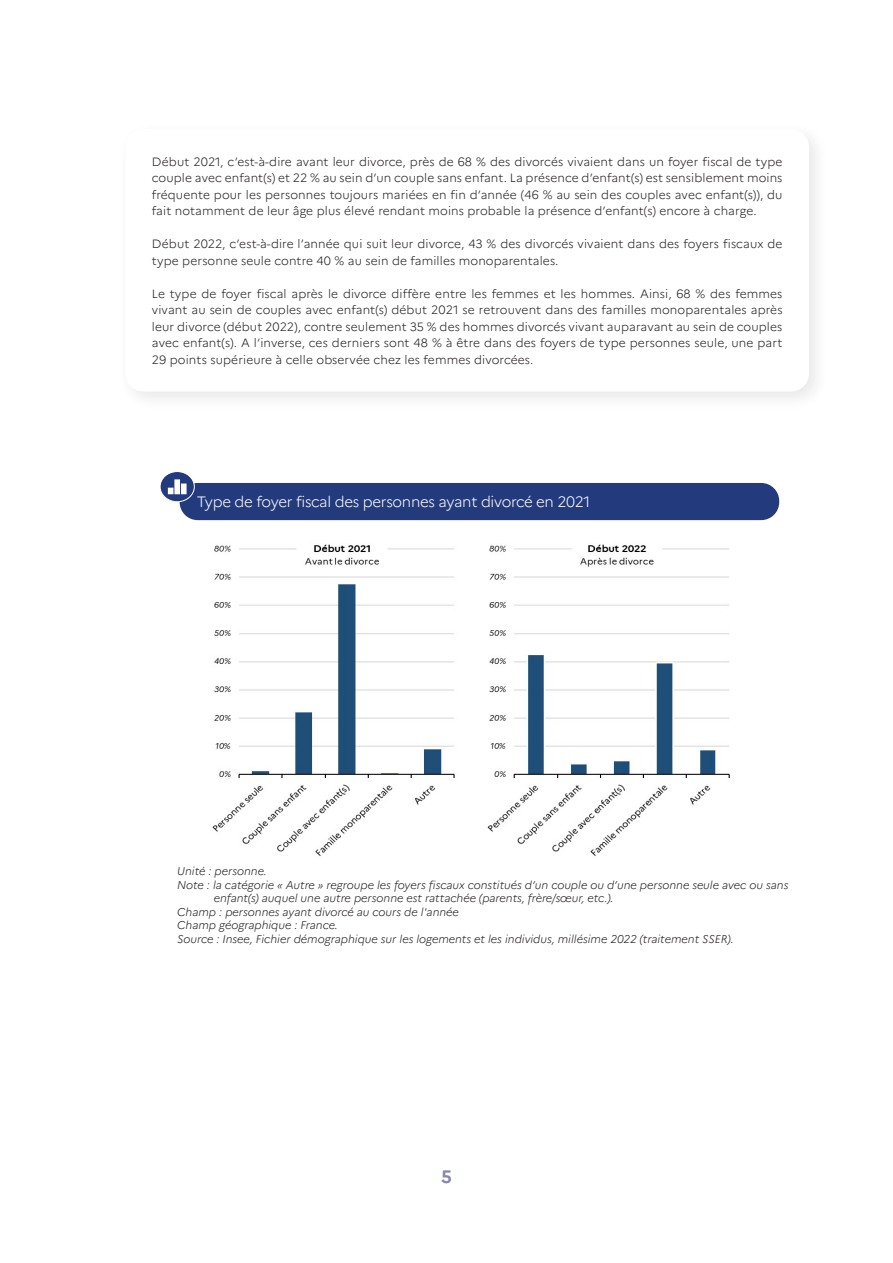
<style>
.page{position:relative;width:893px;height:1263px;background:#fff}
.page>*{position:absolute;margin:0;border:0;box-sizing:border-box;transform-origin:0 0}
.t1{font:700 18px "Marianne";color:#8484ae}
.t2{font:300 15px "Marianne";letter-spacing:-.02em;color:#fff}
.Style_de_paragraphe_1{font:300 12px/16.5px "Marianne";letter-spacing:.01em;color:#231f20;text-align:justify}
.t3{font:italic 300 11.25px/13.5px "Marianne";color:#231f20}
</style>
<div class="page">
<div style="left:117px;top:121px;width:712px;height:291px;background:#fbfbfb"></div>
<div style="left:125px;top:129px;width:684px;height:263px;background:#fff;border-radius:18px"></div>
<div style="left:180px;top:483px;width:599px;height:37px;background:#233b7d;border-radius:18px"></div>
<div style="left:160px;top:472px;width:34px;height:30px;background:#233b7d;border-radius:50%"></div>
<svg style="left:168px;top:479px;width:19px;height:15px"></svg>
<div style="left:160px;top:471px;width:35px;height:31px;border:1px solid #fff;border-radius:50%"></div>
<img style="left:212px;top:544px;width:518px;height:312px">
<p class="Style_de_paragraphe_1" style="left:152px;top:153px;width:632px">Début 2021, c’est-à-dire avant leur divorce, près de 68 % des divorcés vivaient dans un foyer fiscal de type couple avec enfant(s) et 22 % au sein d’un couple sans enfant. La présence d’enfant(s) est sensiblement moins fréquente pour les personnes toujours mariées en fin d’année (46 % au sein des couples avec enfant(s)), du fait notamment de leur âge plus élevé rendant moins probable la présence d’enfant(s) encore à charge.</p>
<p class="Style_de_paragraphe_1" style="left:152px;top:235px;width:632px">Début 2022, c’est-à-dire l’année qui suit leur divorce, 43 % des divorcés vivaient dans des foyers fiscaux de type personne seule contre 40 % au sein de familles monoparentales.</p>
<p class="Style_de_paragraphe_1" style="left:152px;top:285px;width:632px">Le type de foyer fiscal après le divorce diffère entre les femmes et les hommes. Ainsi, 68 % des femmes vivant au sein de couples avec enfant(s) début 2021 se retrouvent dans des familles monoparentales après leur divorce (début 2022), contre seulement 35 % des hommes divorcés vivant auparavant au sein de couples avec enfant(s). A l’inverse, ces derniers sont 48 % à être dans des foyers de type personnes seule, une part 29 points supérieure à celle observée chez les femmes divorcées.</p>
<p class="t2" style="left:197px;top:492px;width:395px">Type de foyer fiscal des personnes ayant divorcé en 2021</p>
<p class="t3" style="left:177px;top:864px;width:91px">Unité : personne.</p>
<p class="t3" style="left:214px;top:878px;width:576px;text-indent:-36px">Note : la catégorie « Autre » regroupe les foyers fiscaux constitués d’un couple ou d’une personne seule avec ou sans enfant(s) auquel une autre personne est rattachée (parents, frère/sœur, etc.).</p>
<p class="t3" style="left:177px;top:905px;width:283px">Champ : personnes ayant divorcé au cours de l'année</p>
<p class="t3" style="left:177px;top:918px;width:162px">Champ géographique : France.</p>
<p class="t3" style="left:177px;top:932px;width:558px">Source : Insee, Fichier démographique sur les logements et les individus, millésime 2022 (traitement SSER).</p>
<h1 class="t1" style="left:441px;top:1165px;width:12px">5</h1>
</div>
